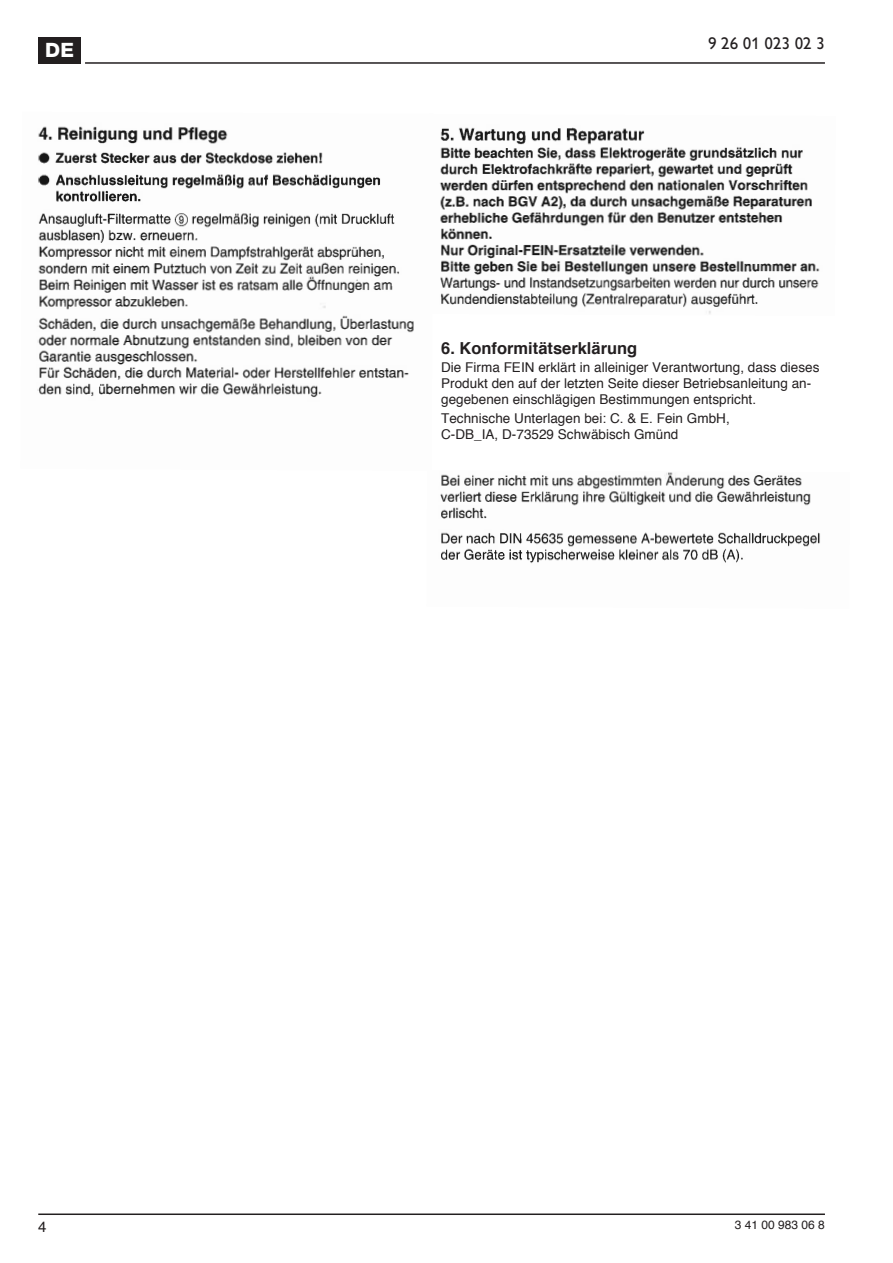
<style>
.page{position:relative;width:893px;height:1263px;background:#fff}
.page>*{position:absolute;margin:0;border:0;box-sizing:border-box;transform-origin:0 0}
.t1{font:800 19.8px "Helvetica Neue";color:#fff}
.t2{font:700 16.5px "Helvetica";color:#231f20}
.t3{font:16.5px "Fein Pro";color:#231f20}
.t4{font:15px "Helvetica";color:#231f20}
.t5{font:13.5px/16.4px "Helvetica";color:#231f20}
.t6{font:12px "Helvetica";color:#231f20}
</style>
<div class="page">
<hr style="left:85px;top:62px;width:740px;height:2px;background:#231f20">
<hr style="left:38px;top:1213px;width:787px;height:2px;background:#231f20">
<div style="left:38px;top:37px;width:43px;height:27px;background:#231f20"></div>
<img style="left:440px;top:127px;width:380px;height:187px">
<img style="left:37px;top:126px;width:377px;height:272px">
<img style="left:440px;top:472px;width:380px;height:92px">
<h1 class="t1" style="left:45px;top:39px;width:30px">DE</h1>
<p class="t3" style="left:708px;top:34px;width:118px">9 26 01 023 02 3</p>
<p class="t2" style="left:441px;top:338px;width:198px">6. Konformitätserklärung</p>
<p class="t5" style="left:441px;top:358px;width:380px">Die Firma FEIN erklärt in alleiniger Verantwortung, dass dieses<br>Produkt den auf der letzten Seite dieser Betriebsanleitung an&shy;gegebenen einschlägigen Bestimmungen entspricht.</p>
<p class="t5" style="left:441px;top:410px;width:290px">Technische Unterlagen bei: C. &amp; E. Fein GmbH,<br>C-DB_IA, D-73529 Schwäbisch Gmünd</p>
<p class="t4" style="left:38px;top:1217px;width:10px">4</p>
<p class="t6" style="left:735px;top:1217px;width:92px">3 41 00 983 06 8</p>
</div>
